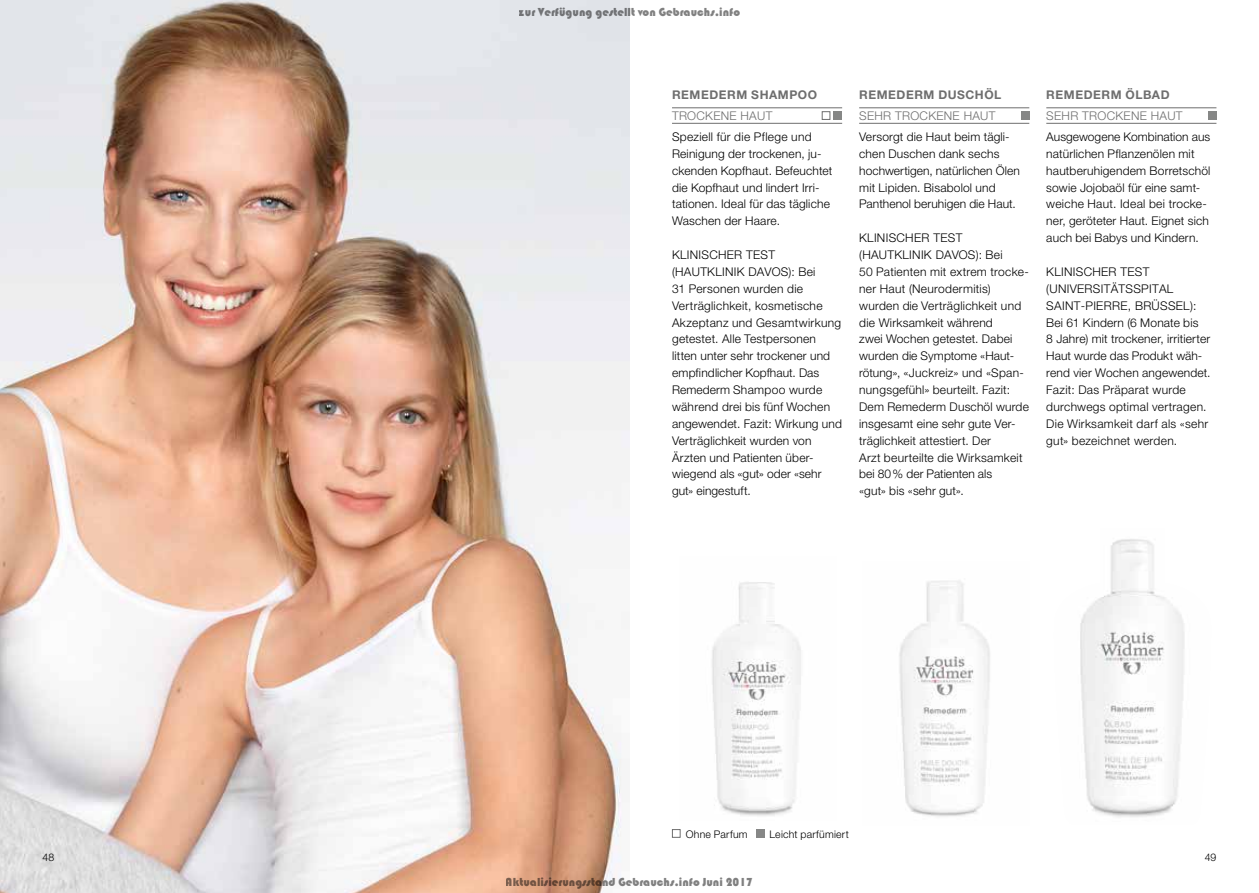
<style>
.page{position:relative;width:1259px;height:893px;background:#fff}
.page>*{position:absolute;margin:0;border:0;box-sizing:border-box;transform-origin:0 0}
.t1{font:300 12px/16.8px "Helvetica Neue";letter-spacing:.015em;color:#000}
.t2{font:12px "Bauhaus 93";color:rgb(0 0 0/.5)}
.t3{font:300 12px "Helvetica Neue";letter-spacing:.025em;color:#6e6e6e}
.t4{font:700 12px "Helvetica Neue";letter-spacing:.045em;color:#6e6e6e}
.t5{font:300 10.5px "Helvetica Neue";letter-spacing:.02em;color:#000}
</style>
<div class="page">
<img style="left:712px;top:582px;width:89px;height:234px">
<img style="left:899px;top:580px;width:91px;height:237px">
<img style="left:1080px;top:539px;width:105px;height:278px">
<img style="left:0;top:0;width:629px;height:893px">
<hr style="left:672px;top:108px;width:170px;height:1px;background:#6e6e6e">
<hr style="left:672px;top:123px;width:170px;height:1px;background:#6e6e6e">
<div style="left:822px;top:111px;width:8px;height:9px;border:1px solid #6e6e6e"></div>
<div style="left:833px;top:111px;width:9px;height:9px;background:#868786"></div>
<hr style="left:859px;top:108px;width:170px;height:1px;background:#6e6e6e">
<hr style="left:859px;top:123px;width:170px;height:1px;background:#6e6e6e">
<div style="left:1020px;top:111px;width:9px;height:9px;background:#868786"></div>
<hr style="left:1046px;top:108px;width:170px;height:1px;background:#6e6e6e">
<hr style="left:1046px;top:123px;width:170px;height:1px;background:#6e6e6e">
<div style="left:1208px;top:111px;width:8px;height:9px;background:#868786"></div>
<div style="left:672px;top:829px;width:8px;height:9px;border:1px solid #6e6e6e"></div>
<div style="left:756px;top:829px;width:8px;height:9px;background:#868786"></div>
<p class="t2" style="left:519px;top:6px;width:223px">zur Verfügung gestellt von Gebrauchs.info</p>
<p class="t4" style="left:672px;top:87px;width:147px">REMEDERM SHAMPOO</p>
<p class="t3" style="left:672px;top:108px;width:102px">TROCKENE HAUT</p>
<p class="t1" style="left:672px;top:128px;width:162px">Speziell für die Pflege und<br>Reinigung der trockenen, ju&shy;ckenden Kopfhaut. Befeuchtet die Kopfhaut und lindert Irri&shy;tationen. Ideal für das tägliche<br>Waschen der Haare.</p>
<p class="t1" style="left:672px;top:246px;width:172px">KLINISCHER TEST (HAUTKLINIK DAVOS): Bei<br>31 Personen wurden die<br>Verträglichkeit, kosmetische<br>Akzeptanz und Gesamtwirkung getestet. Alle Testpersonen litten unter sehr trockener und empfindlicher Kopfhaut. Das<br>Remederm Shampoo wurde während drei bis fünf Wochen angewendet. Fazit: Wirkung und<br>Verträglichkeit wurden von<br>Ärzten und Patienten über&shy;wiegend als «gut» oder «sehr gut» eingestuft.</p>
<p class="t4" style="left:859px;top:87px;width:144px">REMEDERM DUSCHÖL</p>
<p class="t3" style="left:859px;top:108px;width:138px">SEHR TROCKENE HAUT</p>
<p class="t1" style="left:859px;top:128px;width:162px">Versorgt die Haut beim tägli&shy;chen Duschen dank sechs hochwertigen, natürlichen Ölen mit Lipiden. Bisabolol und<br>Panthenol beruhigen die Haut.</p>
<p class="t1" style="left:859px;top:229px;width:171px">KLINISCHER TEST (HAUTKLINIK DAVOS): Bei<br>50 Patienten mit extrem trocke&shy;ner Haut (Neurodermitis) wurden die Verträglichkeit und die Wirksamkeit während<br>zwei Wochen getestet. Dabei wurden die Symptome «Haut&shy;rötung», «Juckreiz» und «Span&shy;nungsgefühl» beurteilt. Fazit:<br>Dem Remederm Duschöl wurde insgesamt eine sehr gute Ver&shy;träglichkeit attestiert. Der<br>Arzt beurteilte die Wirksamkeit bei 80 % der Patienten als<br>«gut» bis «sehr gut».</p>
<p class="t4" style="left:1046px;top:87px;width:125px">REMEDERM ÖLBAD</p>
<p class="t3" style="left:1046px;top:108px;width:138px">SEHR TROCKENE HAUT</p>
<p class="t1" style="left:1046px;top:128px;width:166px">Ausgewogene Kombination aus natürlichen Pflanzenölen mit hautberuhigendem Borretschöl sowie Jojobaöl für eine samt&shy;weiche Haut. Ideal bei trocke&shy;ner, geröteter Haut. Eignet sich auch bei Babys und Kindern.</p>
<p class="t1" style="left:1046px;top:263px;width:166px">KLINISCHER TEST (UNIVERSITÄTSSPITAL<br>SAINT-PIERRE, BRÜSSEL):<br>Bei 61 Kindern (6 Monate bis<br>8 Jahre) mit trockener, irritierter<br>Haut wurde das Produkt wäh&shy;rend vier Wochen angewendet.<br>Fazit: Das Präparat wurde durchwegs optimal vertragen.<br>Die Wirksamkeit darf als «sehr gut» bezeichnet werden.</p>
<p class="t5" style="left:686px;top:827px;width:63px">Ohne Parfum</p>
<p class="t5" style="left:769px;top:827px;width:81px">Leicht parfümiert</p>
<p class="t5" style="left:43px;top:851px;width:13px">48</p>
<p class="t5" style="left:1204px;top:851px;width:13px">49</p>
<p class="t2" style="left:506px;top:875px;width:249px">Aktualisierungsstand Gebrauchs.info Juni 2017</p>
</div>
